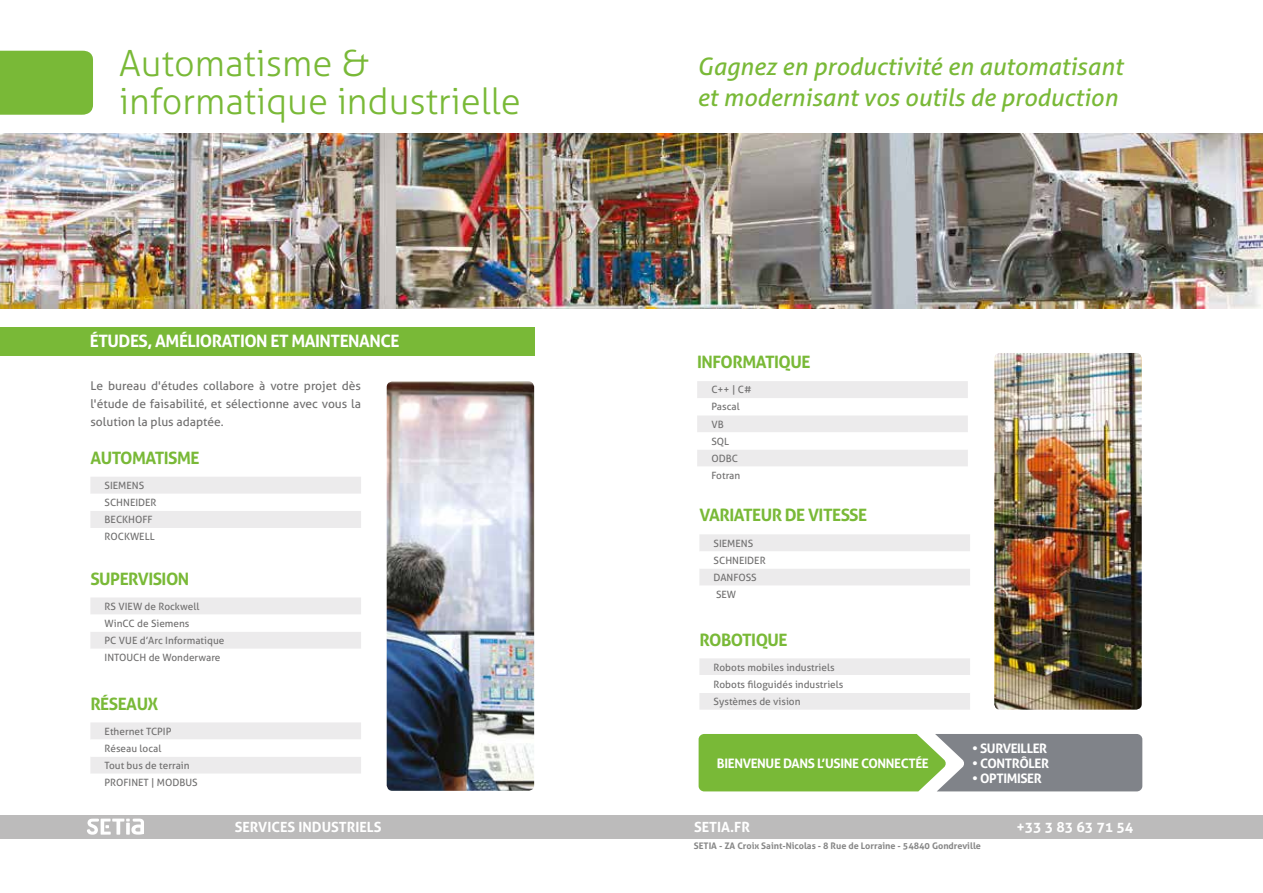
<style>
.page{position:relative;width:1263px;height:893px;background:#fff}
.page>*{position:absolute;margin:0;border:0;box-sizing:border-box;transform-origin:0 0}
.t1{font:300 36.15px/38.2px "Aller";color:#79b937}
.t2{font:italic 24.15px/30.2px "Aller";color:#79b937}
.t3{font:700 17.1px "Aller";letter-spacing:-.03em;color:#79b937}
.t4{font:700 17.1px "Aller";letter-spacing:-.03em;color:#fff}
.t5{font:700 14.1px "Aller";color:#fff}
.t6{font:700 13.05px "Aller";letter-spacing:-.03em;color:#fff}
.t7{font:12px/18.1px "Aller";color:#706f6f;text-align:justify}
.t8{font:10.05px/17.1px "Aller";color:#706f6f}
.t9{font:700 9px "Aller";color:#878787}
</style>
<div class="page">
<div style="left:0;top:51px;width:93px;height:64px;background:#79b937"></div>
<div style="left:0;top:815px;width:1263px;height:23px;background:#bcbbbb"></div>
<svg style="left:87px;top:818px;width:57px;height:17px"></svg>
<img style="left:0;top:133px;width:1262px;height:175px">
<div style="left:0;top:327px;width:535px;height:28px;background:#79b937"></div>
<svg style="left:90px;top:597px;width:271px;height:52px"></svg>
<svg style="left:699px;top:534px;width:271px;height:51px"></svg>
<div style="left:699px;top:658px;width:271px;height:52px;background:#ecebec"></div>
<div style="left:699px;top:675px;width:271px;height:18px;background:#fff"></div>
<svg style="left:90px;top:722px;width:271px;height:52px"></svg>
<img style="left:994px;top:353px;width:148px;height:357px">
<img style="left:387px;top:381px;width:147px;height:410px">
<svg style="left:699px;top:734px;width:443px;height:57px;background:#81a462"></svg>
<svg style="left:697px;top:381px;width:271px;height:85px"></svg>
<svg style="left:90px;top:477px;width:271px;height:51px"></svg>
<h1 class="t1" style="left:119px;top:44px;width:403px">Automatisme &amp; informatique industrielle</h1>
<h3 class="t4" style="left:90px;top:330px;width:311px">ÉTUDES, AMÉLIORATION ET MAINTENANCE</h3>
<p class="t7" style="left:90px;top:377px;width:272px">Le bureau d'études collabore à votre projet dès l'étude de faisabilité, et sélectionne avec vous la solution la plus adaptée.</p>
<h3 class="t3" style="left:90px;top:447px;width:111px">AUTOMATISME</h3>
<p class="t8" style="left:105px;top:477px;width:54px">SIEMENS<br>SCHNEIDER<br>BECKHOFF<br>ROCKWELL</p>
<h3 class="t3" style="left:90px;top:568px;width:100px">SUPERVISION</h3>
<p class="t8" style="left:105px;top:598px;width:121px">RS VIEW de Rockwell<br>WinCC de Siemens<br>PC VUE d’Arc Informatique<br>INTOUCH de Wonderware</p>
<h3 class="t3" style="left:90px;top:693px;width:70px">RÉSEAUX</h3>
<p class="t8" style="left:105px;top:722px;width:95px">Ethernet TCPIP<br>Réseau local<br>Tout bus de terrain<br>PROFINET | MODBUS</p>
<h2 class="t2" style="left:697px;top:52px;width:427px">Gagnez en productivité en automatisant et modernisant vos outils de production</h2>
<h3 class="t3" style="left:697px;top:352px;width:115px">INFORMATIQUE</h3>
<p class="t8" style="left:711px;top:381px;width:41px">C++ | C#<br>Pascal<br>VB<br>SQL<br>ODBC<br>Fotran</p>
<h3 class="t3" style="left:699px;top:505px;width:169px">VARIATEUR DE VITESSE</h3>
<p class="t8" style="left:714px;top:534px;width:54px">SIEMENS<br>SCHNEIDER<br>DANFOSS<br>SEW</p>
<h3 class="t3" style="left:699px;top:629px;width:90px">ROBOTIQUE</h3>
<p class="t8" style="left:714px;top:658px;width:131px">Robots mobiles industriels<br>Robots filoguidés industriels<br>Systèmes de vision</p>
<p class="t6" style="left:717px;top:755px;width:213px">BIENVENUE DANS L’USINE CONNECTÉE</p>
<p class="t6" style="left:972px;top:741px;width:77px">• SURVEILLER</p>
<p class="t6" style="left:972px;top:756px;width:78px">• CONTRÔLER</p>
<p class="t6" style="left:972px;top:771px;width:71px">• OPTIMISER</p>
<h3 class="t5" style="left:235px;top:818px;width:148px">SERVICES INDUSTRIELS</h3>
<h3 class="t5" style="left:694px;top:818px;width:57px">SETIA.FR</h3>
<h3 class="t5" style="left:1016px;top:818px;width:118px">+33 3 83 63 71 54</h3>
<p class="t9" style="left:694px;top:840px;width:289px">SETIA - ZA Croix Saint-Nicolas - 8 Rue de Lorraine - 54840 Gondreville</p>
</div>
